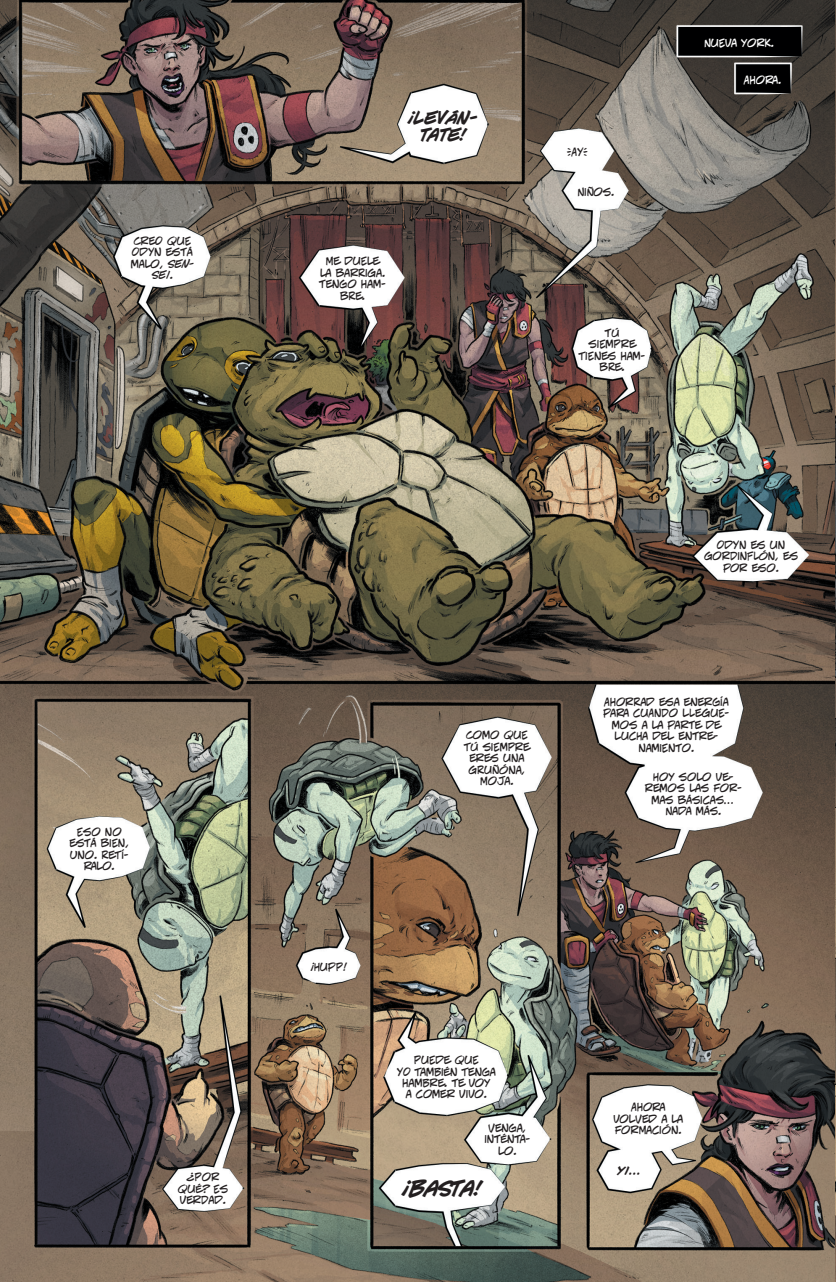
<style>
.page{position:relative;width:836px;height:1282px;background:#fff}
.page>*{position:absolute;margin:0;border:0;box-sizing:border-box;transform-origin:0 0}
.GCx_Paragraph{font:italic 700 19.25px "CCJ Scott Campbell";letter-spacing:-.005em;color:#231f20}
.GCx_Paragraph-2{font:italic 700 15.75px/16.6px "CCJ Scott Campbell";color:#231f20;text-align:center}
.GCx_Paragraph-3{font:10.5px/11.4px "CCJ Scott Campbell";color:#231f20}
.GCx_Paragraph-4{font:10.5px "CCJ Scott Campbell";color:#fff}
.GCx_Paragraph-5{font:italic 700 10.5px "CCJ Scott Campbell";color:#231f20}
.GCx_Paragraph-6{font:italic 10.5px "CCJ Scott Campbell";color:#231f20}
.s1{font-style:italic}
.s2{font-style:normal}
</style>
<div class="page">
<img style="left:0;top:0;width:835px;height:1281px">
<svg style="left:0;top:1274px;width:2px;height:8px"></svg>
<svg style="left:834px;top:1274px;width:2px;height:8px"></svg>
<p class="GCx_Paragraph-3" style="left:134px;top:235px;width:59px">CREO QUE</p>
<p class="GCx_Paragraph-3" style="left:131px;top:246px;width:64px">ODYN ESTÁ<br>MALO, <span class="s1">SEN-</span></p>
<p class="GCx_Paragraph-6" style="left:152px;top:269px;width:22px">SEI<span class="s2">.</span></p>
<p class="GCx_Paragraph-3" style="left:77px;top:826px;width:46px">ESO NO</p>
<p class="GCx_Paragraph-3" style="left:70px;top:837px;width:61px">ESTÁ BIEN,</p>
<p class="GCx_Paragraph-3" style="left:70px;top:848px;width:61px">UNO. RETÍ-</p>
<p class="GCx_Paragraph-3" style="left:84px;top:860px;width:33px">RALO.</p>
<p class="GCx_Paragraph-3" style="left:187px;top:1171px;width:33px">¿POR</p>
<p class="GCx_Paragraph-3" style="left:178px;top:1182px;width:51px">QUÉ? ES<br>VERDAD.</p>
<p class="GCx_Paragraph-2" style="left:408px;top:110px;width:71px">¡LEVÁN-<br>TATE!</p>
<p class="GCx_Paragraph-3" style="left:326px;top:256px;width:55px">ME DUELE</p>
<p class="GCx_Paragraph-3" style="left:320px;top:267px;width:67px">LA BARRIGA.</p>
<p class="GCx_Paragraph-3" style="left:319px;top:278px;width:68px">TENGO HAM-</p>
<p class="GCx_Paragraph-3" style="left:340px;top:290px;width:26px">BRE.</p>
<p class="GCx_Paragraph-3" style="left:567px;top:146px;width:23px">{AY}</p>
<p class="GCx_Paragraph-3" style="left:578px;top:186px;width:38px">NIÑOS.</p>
<p class="GCx_Paragraph-3" style="left:605px;top:327px;width:16px">TÚ</p>
<p class="GCx_Paragraph-3" style="left:589px;top:339px;width:48px">SIEMPRE</p>
<p class="GCx_Paragraph-3" style="left:579px;top:350px;width:68px;text-align:center">TIENES HAM-<br>BRE.</p>
<p class="GCx_Paragraph-4" style="left:704px;top:37px;width:71px">NUEVA YORK.</p>
<p class="GCx_Paragraph-4" style="left:744px;top:74px;width:39px">AHORA.</p>
<p class="GCx_Paragraph-3" style="left:466px;top:729px;width:63px">COMO QUE</p>
<p class="GCx_Paragraph-3" style="left:464px;top:741px;width:67px">TÚ SIEMPRE</p>
<p class="GCx_Paragraph-3" style="left:469px;top:752px;width:56px">ERES UNA</p>
<p class="GCx_Paragraph-3" style="left:469px;top:764px;width:58px">GRUÑÓNA,</p>
<p class="GCx_Paragraph-3" style="left:480px;top:775px;width:35px">MOJA.</p>
<p class="GCx_Paragraph-3" style="left:310px;top:960px;width:38px">¡HUPP!</p>
<p class="GCx_Paragraph-3" style="left:414px;top:1054px;width:66px">PUEDE QUE</p>
<p class="GCx_Paragraph-3" style="left:397px;top:1065px;width:100px">YO TAMBIÉN TENGA</p>
<p class="GCx_Paragraph-3" style="left:402px;top:1077px;width:90px">HAMBRE. TE VOY</p>
<p class="GCx_Paragraph-3" style="left:406px;top:1088px;width:83px">A COMER VIVO.</p>
<p class="GCx_Paragraph-3" style="left:489px;top:1122px;width:39px">VENGA,</p>
<p class="GCx_Paragraph-3" style="left:484px;top:1133px;width:48px">INTÉNTA-</p>
<p class="GCx_Paragraph-3" style="left:498px;top:1144px;width:20px">LO.</p>
<p class="GCx_Paragraph" style="left:403px;top:1177px;width:80px">¡BASTA!</p>
<p class="GCx_Paragraph-3" style="left:717px;top:539px;width:70px">ODYN ES UN</p>
<p class="GCx_Paragraph-3" style="left:704px;top:550px;width:95px;text-align:center">GORDINFLÓN, ES<br>POR ESO.</p>
<p class="GCx_Paragraph-3" style="left:603px;top:696px;width:128px">AHORRAD ESA ENERGÍA<br>PARA CUANDO LLEGUE-</p>
<p class="GCx_Paragraph-3" style="left:612px;top:719px;width:110px">MOS A LA PARTE DE</p>
<p class="GCx_Paragraph-3" style="left:614px;top:730px;width:105px">LUCHA DEL ENTRE-</p>
<p class="GCx_Paragraph-3" style="left:638px;top:741px;width:58px">NAMIENTO.</p>
<p class="GCx_Paragraph-3" style="left:653px;top:771px;width:82px">HOY SOLO VE-</p>
<p class="GCx_Paragraph-3" style="left:645px;top:782px;width:99px">REMOS LAS FOR-</p>
<p class="GCx_Paragraph-3" style="left:651px;top:794px;width:86px">MAS BÁSICAS...</p>
<p class="GCx_Paragraph-3" style="left:666px;top:805px;width:57px">NADA MÁS.</p>
<p class="GCx_Paragraph-3" style="left:631px;top:1101px;width:36px">AHORA</p>
<p class="GCx_Paragraph-3" style="left:613px;top:1112px;width:71px">VOLVED A LA</p>
<p class="GCx_Paragraph-3" style="left:615px;top:1124px;width:68px">FORMACIÓN.</p>
<p class="GCx_Paragraph-5" style="left:618px;top:1164px;width:25px">YI...</p>
</div>
